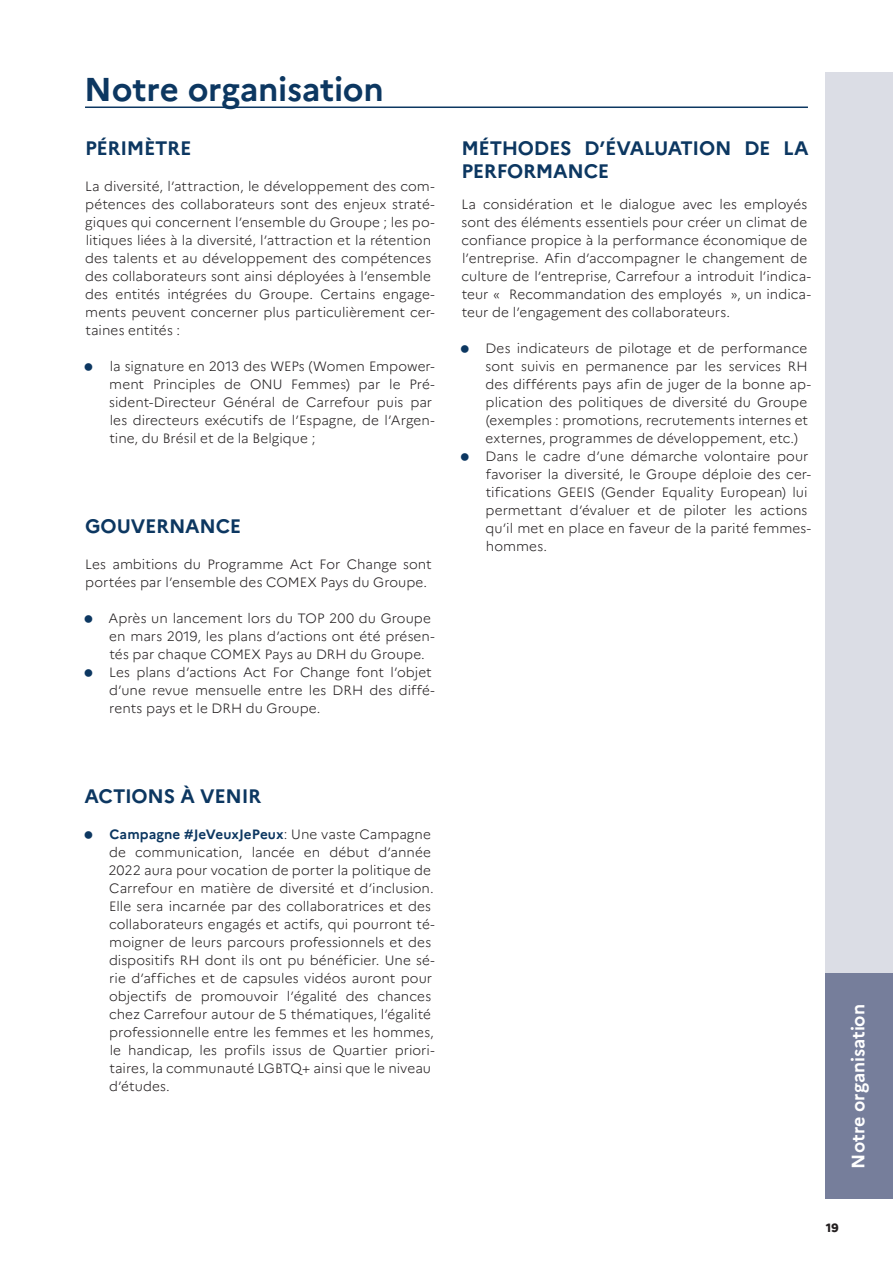
<style>
.page{position:relative;width:893px;height:1263px;background:#fff}
.page>*{position:absolute;margin:0;border:0;box-sizing:border-box;transform-origin:0 0}
.t1{font:700 33px "Marianne";letter-spacing:-.01em;color:#0c3761}
.t2{font:700 19.5px/23.4px "Marianne";letter-spacing:-.015em;color:#0c3761}
.t3{font:700 18px "Marianne";letter-spacing:-.005em;color:#fff}
.t4{font:300 13.5px/18px "Marianne";letter-spacing:.005em;color:#231f20}
.t5{font:800 12px "Marianne";color:#231f20}
.s1{font-weight:700;color:#0c3761}
</style>
<div class="page">
<div style="left:825px;top:72px;width:68px;height:225px;background:#dbdde5"></div>
<div style="left:825px;top:523px;width:68px;height:225px;background:#dbdde5"></div>
<div style="left:825px;top:297px;width:68px;height:226px;background:#dbdde5"></div>
<div style="left:825px;top:748px;width:68px;height:225px;background:#dbdde5"></div>
<div style="left:825px;top:973px;width:68px;height:226px;background:#767e9b"></div>
<hr style="left:85px;top:107px;width:723px;height:1px;background:#0c3761">
<h1 class="t1" style="left:84px;top:69px;width:301px">Notre organisation</h1>
<h2 class="t2" style="left:85px;top:136px;width:108px">PÉRIMÈTRE</h2>
<p class="t4" style="left:85px;top:177px;width:351px">La diversité, l’attraction, le développement des com&shy;pétences des collaborateurs sont des enjeux straté&shy;giques qui concernent l’ensemble du Groupe ; les po&shy;litiques liées à la diversité, l’attraction et la rétention des talents et au développement des compétences des collaborateurs sont ainsi déployées à l’ensemble des entités intégrées du Groupe. Certains engage&shy;ments peuvent concerner plus particulièrement cer&shy;taines entités :</p>
<p class="t4" style="left:109px;top:357px;width:327px">la signature en 2013 des WEPs (Women Empower&shy;ment Principles de ONU Femmes) par le Pré&shy;sident-Directeur Général de Carrefour puis par les directeurs exécutifs de l’Espagne, de l’Argen&shy;tine, du Brésil et de la Belgique ;</p>
<h2 class="t2" style="left:85px;top:514px;width:158px">GOUVERNANCE</h2>
<p class="t4" style="left:85px;top:555px;width:348px">Les ambitions du Programme Act For Change sont portées par l’ensemble des COMEX Pays du Groupe.</p>
<p class="t4" style="left:108px;top:609px;width:328px">Après un lancement lors du TOP 200 du Groupe en mars 2019, les plans d’actions ont été présen&shy;tés par chaque COMEX Pays au DRH du Groupe.<br>Les plans d’actions Act For Change font l’objet d’une revue mensuelle entre les DRH des diffé&shy;rents pays et le DRH du Groupe.</p>
<h2 class="t2" style="left:84px;top:784px;width:178px">ACTIONS À VENIR</h2>
<p class="t4" style="left:109px;top:825px;width:327px"><span class="s1">Campagne #JeVeuxJePeux</span>: Une vaste Campagne de communication, lancée en début d’année 2022 aura pour vocation de porter la politique de Carrefour en matière de diversité et d’inclusion.<br>Elle sera incarnée par des collaboratrices et des collaborateurs engagés et actifs, qui pourront té&shy;moigner de leurs parcours professionnels et des dispositifs RH dont ils ont pu bénéficier. Une sé&shy;rie d’affiches et de capsules vidéos auront pour objectifs de promouvoir l’égalité des chances chez Carrefour autour de 5 thématiques, l’égalité professionnelle entre les femmes et les hommes, le handicap, les profils issus de Quartier priori&shy;taires, la communauté LGBTQ+ ainsi que le niveau d’études.</p>
<h2 class="t2" style="left:461px;top:136px;width:349px">MÉTHODES D’ÉVALUATION DE LA<br>PERFORMANCE</h2>
<p class="t4" style="left:461px;top:195px;width:351px">La considération et le dialogue avec les employés sont des éléments essentiels pour créer un climat de confiance propice à la performance économique de l’entreprise. Afin d’accompagner le changement de culture de l’entreprise, Carrefour a introduit l’indica&shy;teur « Recommandation des employés », un indica&shy;teur de l’engagement des collaborateurs.</p>
<p class="t4" style="left:485px;top:339px;width:327px">Des indicateurs de pilotage et de performance sont suivis en permanence par les services RH des différents pays afin de juger de la bonne ap&shy;plication des politiques de diversité du Groupe (exemples : promotions, recrutements internes et externes, programmes de développement, etc.)<br>Dans le cadre d’une démarche volontaire pour favoriser la diversité, le Groupe déploie des cer&shy;tifications GEEIS (Gender Equality European) lui permettant d’évaluer et de piloter les actions qu’il met en place en faveur de la parité femmes&shy;hommes.</p>
<h3 class="t3" style="left:847px;top:1168px;width:166px;rotate:-90deg">Notre organisation</h3>
<p class="t5" style="left:826px;top:1220px;width:15px">19</p>
</div>
